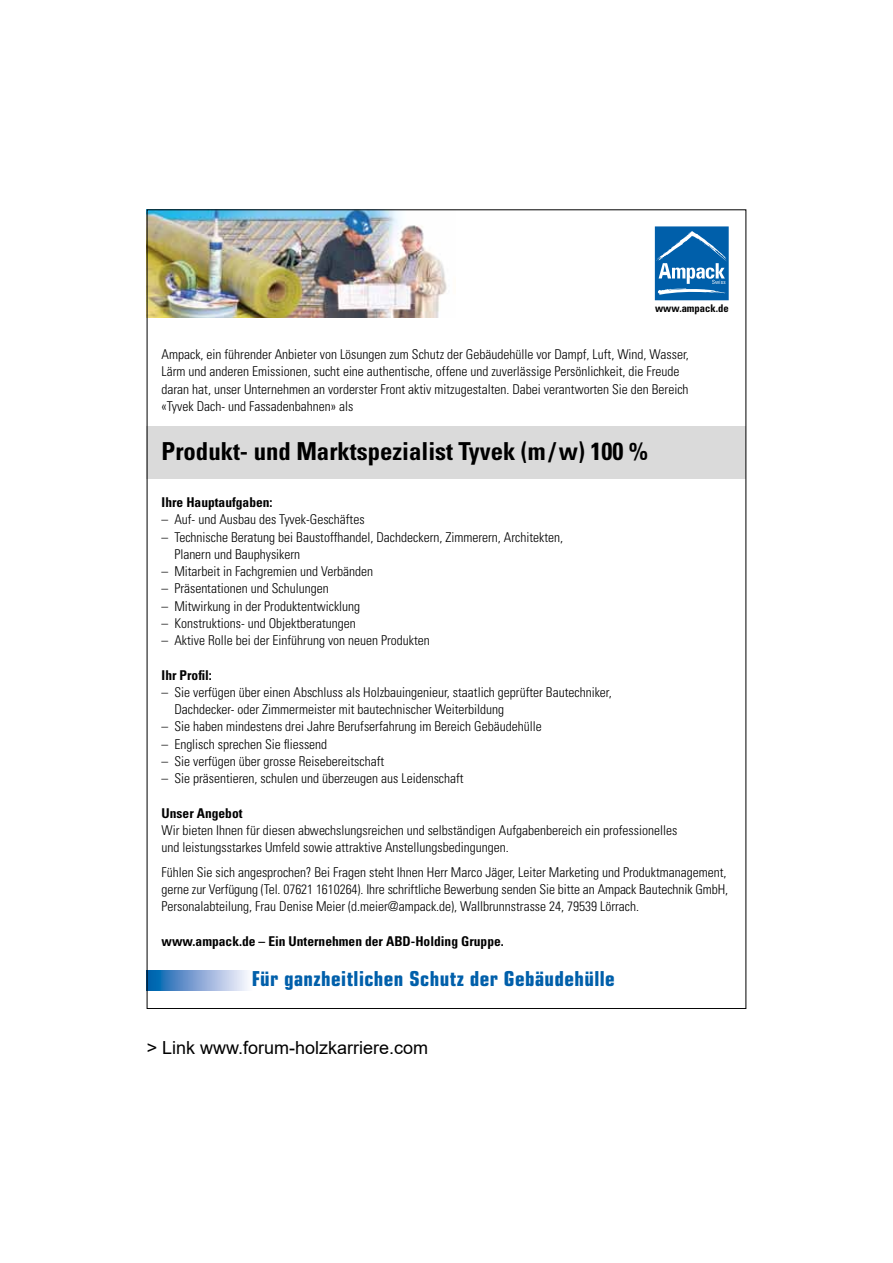
<style>
.page{position:relative;width:893px;height:1263px;background:#fff}
.page>*{position:absolute;margin:0;border:0;box-sizing:border-box;transform-origin:0 0}
.t1{font:700 condensed 24.75px "Univers";color:#000}
.t2{font:700 condensed 20.55px "Eurostile";letter-spacing:.02em;color:#005faa}
.t3{font:18px "Arial";color:#000}
.t4{font:300 condensed 13.5px/17.2px "Univers";color:#000}
.t5{font:700 condensed 13.5px "Univers";color:#000}
.t6{font:700 condensed 10.65px "Univers";color:#000}
</style>
<div class="page">
<img style="left:149px;top:211px;width:298px;height:106px">
<div style="left:147px;top:426px;width:599px;height:53px;background:#dadada"></div>
<svg style="left:149px;top:970px;width:99px;height:20px;background:#7fa7d5"></svg>
<div style="left:655px;top:226px;width:74px;height:74px;background:#005faa"></div>
<svg style="left:656px;top:231px;width:71px;height:64px"></svg>
<p class="t6" style="left:655px;top:302px;width:75px">www.ampack.de</p>
<p class="t4" style="left:162px;top:346px;width:529px">Ampack, ein führender Anbieter von Lösungen zum Schutz der Gebäudehülle vor Dampf, Luft, Wind, Wasser, Lärm und anderen Emissionen, sucht eine authentische, offene und zuverlässige Persönlichkeit, die Freude daran hat, unser Unternehmen an vorderster Front aktiv mitzugestalten. Dabei verantworten Sie den Bereich «Tyvek Dach- und Fassadenbahnen» als</p>
<h1 class="t1" style="left:162px;top:436px;width:488px">Produkt- und Marktspezialist Tyvek (m/w) 100 %</h1>
<p class="t5" style="left:162px;top:494px;width:112px">Ihre Hauptaufgaben:</p>
<p class="t4" style="left:162px;top:511px;width:205px">– Auf- und Ausbau des Tyvek-Geschäftes</p>
<p class="t4" style="left:174px;top:528px;width:390px;text-indent:-13px">– Technische Beratung bei Baustoffhandel, Dachdeckern, Zimmerern, Architekten,<br>Planern und Bauphysikern</p>
<p class="t4" style="left:162px;top:563px;width:213px">– Mitarbeit in Fachgremien und Verbänden</p>
<p class="t4" style="left:162px;top:580px;width:169px">– Präsentationen und Schulungen</p>
<p class="t4" style="left:162px;top:597px;width:200px">– Mitwirkung in der Produktentwicklung</p>
<p class="t4" style="left:162px;top:614px;width:196px">– Konstruktions- und Objektberatungen</p>
<p class="t4" style="left:162px;top:632px;width:270px">– Aktive Rolle bei der Einführung von neuen Produkten</p>
<p class="t5" style="left:162px;top:666px;width:52px">Ihr Profil:</p>
<p class="t4" style="left:174px;top:683px;width:439px;text-indent:-13px">– Sie verfügen über einen Abschluss als Holzbauingenieur, staatlich geprüfter Bautechniker,<br>Dachdecker- oder Zimmermeister mit bautechnischer Weiterbildung</p>
<p class="t4" style="left:162px;top:718px;width:382px">– Sie haben mindestens drei Jahre Berufserfahrung im Bereich Gebäudehülle</p>
<p class="t4" style="left:162px;top:735px;width:167px">– Englisch sprechen Sie fliessend</p>
<p class="t4" style="left:162px;top:752px;width:224px">– Sie verfügen über grosse Reisebereitschaft</p>
<p class="t4" style="left:162px;top:770px;width:304px">– Sie präsentieren, schulen und überzeugen aus Leidenschaft</p>
<p class="t5" style="left:162px;top:804px;width:82px">Unser Angebot</p>
<p class="t4" style="left:162px;top:821px;width:517px">Wir bieten Ihnen für diesen abwechslungsreichen und selbständigen Aufgabenbereich ein professionelles und leistungsstarkes Umfeld sowie attraktive Anstellungsbedingungen.</p>
<p class="t4" style="left:162px;top:863px;width:568px">Fühlen Sie sich angesprochen? Bei Fragen steht Ihnen Herr Marco Jäger, Leiter Marketing und Produktmanagement, gerne zur Verfügung (Tel. 07621 1610264). Ihre schriftliche Bewerbung senden Sie bitte an Ampack Bautechnik GmbH,<br>Personalabteilung, Frau Denise Meier (d.meier@ampack.de), Wallbrunnstrasse 24, 79539 Lörrach.</p>
<p class="t5" style="left:162px;top:933px;width:344px">www.ampack.de – Ein Unternehmen der ABD-Holding Gruppe.</p>
<h2 class="t2" style="left:252px;top:966px;width:365px">Für ganzheitlichen Schutz der Gebäudehülle</h2>
<h3 class="t3" style="left:147px;top:1035px;width:283px">&gt; Link www.forum-holzkarriere.com</h3>
</div>
